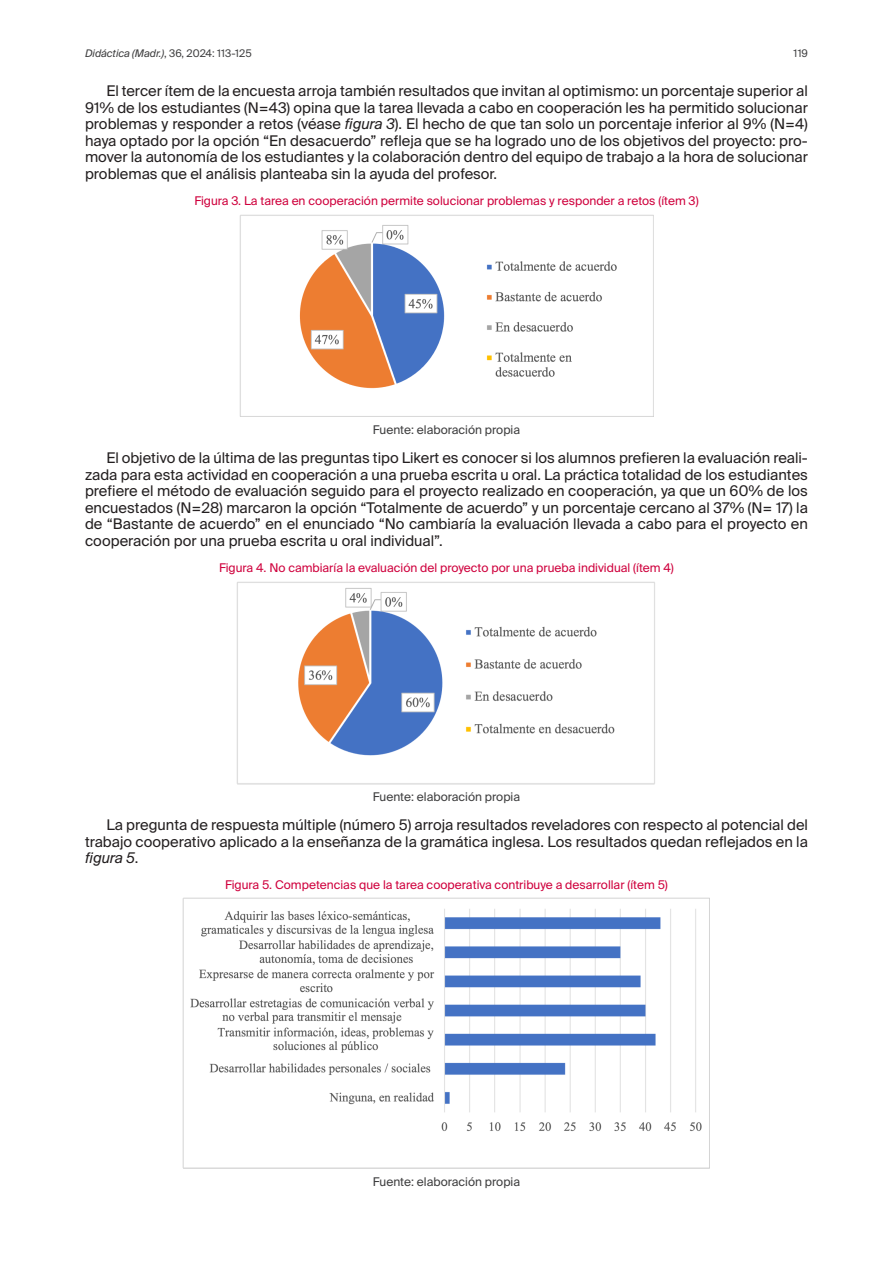
<style>
.page{position:relative;width:893px;height:1263px;background:#fff}
.page>*{position:absolute;margin:0;border:0;box-sizing:border-box;transform-origin:0 0}
.t1{font:14.7px/16.5px "Suisse Intl";color:#231f20;text-align:justify}
.Título_elemento{font:12px "Suisse Intl";color:#cf003d}
.Pie_elemento{font:12px "Suisse Intl";color:#3e3e3f}
.t2{font:italic 10.5px "Suisse Intl";color:#3e3e3f}
.t3{font:10.5px "Suisse Intl";color:#3e3e3f}
.s1{font-style:normal}
.s2{font-style:italic}
</style>
<div class="page">
<img style="left:239px;top:214px;width:414px;height:203px">
<img style="left:237px;top:582px;width:418px;height:203px">
<img style="left:183px;top:897px;width:527px;height:272px">
<p class="t2" style="left:85px;top:47px;width:168px">Didáctica (Madr.)<span class="s1">, 36, 2024: 113-125</span></p>
<p class="t3" style="left:794px;top:47px;width:16px">119</p>
<p class="t1" style="left:85px;top:83px;width:724px;text-indent:21px">El tercer ítem de la encuesta arroja también resultados que invitan al optimismo: un porcentaje superior al 91% de los estudiantes (N=43) opina que la tarea llevada a cabo en cooperación les ha permitido solucionar problemas y responder a retos (véase <span class="s2">figura 3</span>). El hecho de que tan solo un porcentaje inferior al 9% (N=4) haya optado por la opción “En desacuerdo” refleja que se ha logrado uno de los objetivos del proyecto: pro&shy;mover la autonomía de los estudiantes y la colaboración dentro del equipo de trabajo a la hora de solucionar problemas que el análisis planteaba sin la ayuda del profesor.</p>
<p class="Título_elemento" style="left:194px;top:194px;width:506px">Figura 3. La tarea en cooperación permite solucionar problemas y responder a retos (ítem 3)</p>
<p class="Pie_elemento" style="left:373px;top:423px;width:149px">Fuente: elaboración propia</p>
<p class="t1" style="left:85px;top:450px;width:724px;text-indent:21px">El objetivo de la última de las preguntas tipo Likert es conocer si los alumnos prefieren la evaluación reali&shy;zada para esta actividad en cooperación a una prueba escrita u oral. La práctica totalidad de los estudiantes prefiere el método de evaluación seguido para el proyecto realizado en cooperación, ya que un 60% de los encuestados (N=28) marcaron la opción “Totalmente de acuerdo” y un porcentaje cercano al 37% (N= 17) la de “Bastante de acuerdo” en el enunciado “No cambiaría la evaluación llevada a cabo para el proyecto en cooperación por una prueba escrita u oral individual”.</p>
<p class="Título_elemento" style="left:219px;top:561px;width:456px">Figura 4. No cambiaría la evaluación del proyecto por una prueba individual (ítem 4)</p>
<p class="Pie_elemento" style="left:373px;top:790px;width:149px">Fuente: elaboración propia</p>
<p class="t1" style="left:85px;top:817px;width:724px;text-indent:21px">La pregunta de respuesta múltiple (número 5) arroja resultados reveladores con respecto al potencial del trabajo cooperativo aplicado a la enseñanza de la gramática inglesa. Los resultados quedan reflejados en la <span class="s2">figura 5</span>.</p>
<p class="Título_elemento" style="left:225px;top:878px;width:444px">Figura 5. Competencias que la tarea cooperativa contribuye a desarrollar (ítem 5)</p>
<p class="Pie_elemento" style="left:373px;top:1174px;width:149px">Fuente: elaboración propia</p>
</div>
